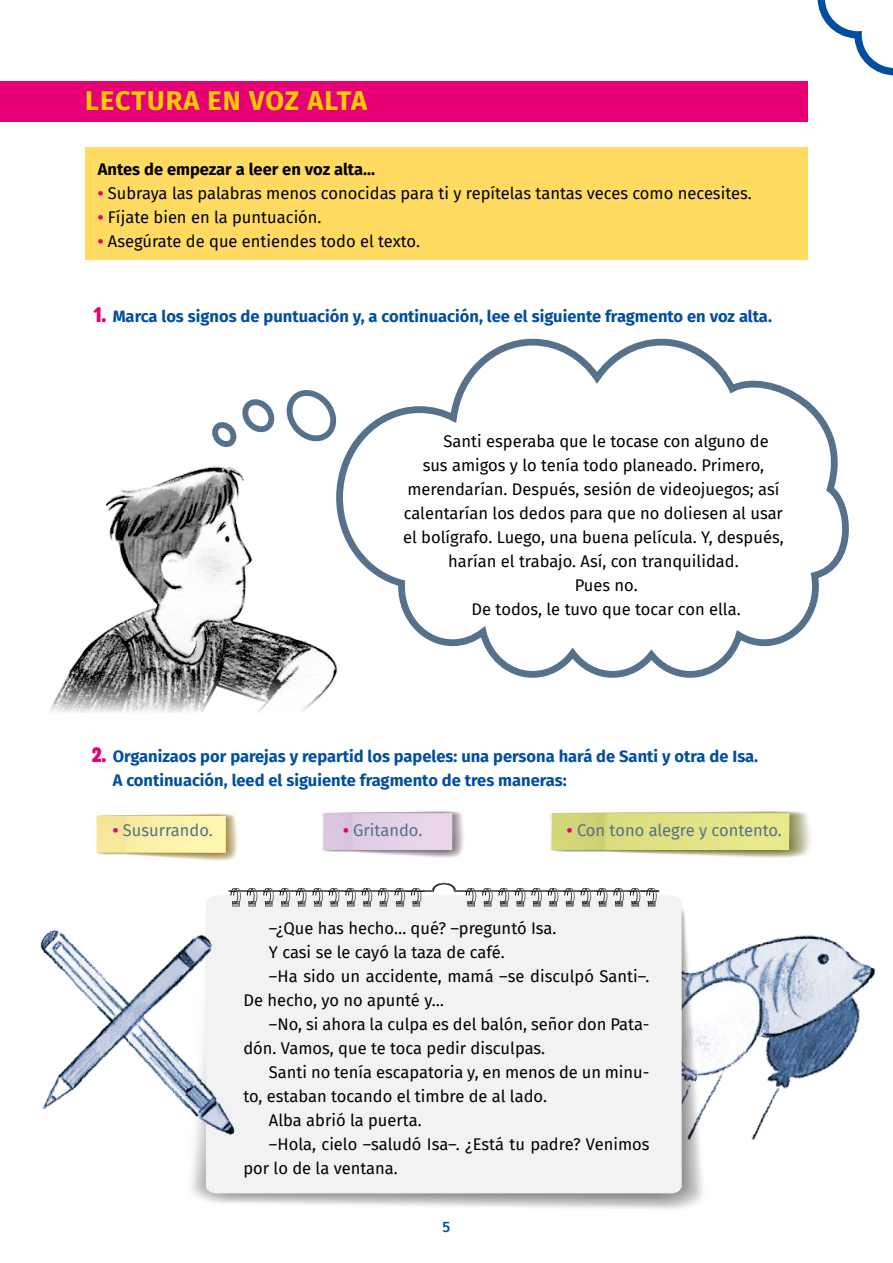
<style>
.page{position:relative;width:893px;height:1263px;background:#fff}
.page>*{position:absolute;margin:0;border:0;box-sizing:border-box;transform-origin:0 0}
.Títol_1{font:700 27px "Fira Sans";letter-spacing:.035em;color:#fc0}
.Text{font:16.5px/24px "Fira Sans";color:#000}
.t1{font:700 16.5px/24px "Fira Sans";color:#004f9f}
.Text_activitats{font:16.5px "Fira Sans";color:#56718b}
.Text-2{font:700 16.5px "Fira Sans";color:#000}
.t2{font:500 15px "Fira Sans";color:#004f9f}
.s1{font-weight:700;color:#e60076}
.s2{font-family:"Block Berthold";font-weight:400;font-stretch:condensed;font-size:21px;color:#e60076}
</style>
<div class="page">
<img style="left:659px;top:890px;width:217px;height:250px">
<img style="left:50px;top:466px;width:283px;height:247px">
<svg style="left:333px;top:338px;width:516px;height:343px"></svg>
<svg style="left:212px;top:390px;width:132px;height:62px"></svg>
<svg style="left:96px;top:813px;width:142px;height:48px"></svg>
<div style="left:97px;top:816px;width:129px;height:37px;background:linear-gradient(to right,#f5e699,#fff9b4)"></div>
<svg style="left:322px;top:811px;width:142px;height:47px"></svg>
<div style="left:323px;top:813px;width:129px;height:37px;background:#e3d0e6"></div>
<svg style="left:550px;top:811px;width:261px;height:47px;background:#dadb92"></svg>
<div style="left:206px;top:895px;width:476px;height:298px;background:#f2f2f2"></div>
<svg style="left:232px;top:883px;width:427px;height:23px"></svg>
<img style="left:40px;top:889px;width:236px;height:276px">
<svg style="left:817px;top:0;width:76px;height:75px"></svg>
<div style="left:0;top:81px;width:808px;height:41px;background:#e60076"></div>
<div style="left:85px;top:147px;width:722px;height:113px;background:#ffdb62"></div>
<p class="Títol_1" style="left:85px;top:78px;width:283px">LECTURA EN VOZ ALTA</p>
<p class="Text-2" style="left:98px;top:156px;width:279px">Antes de empezar a leer en voz alta…</p>
<p class="Text" style="left:98px;top:181px;width:655px"><span class="s1">•</span> Subraya las palabras menos conocidas para ti y repítelas tantas veces como necesites.</p>
<p class="Text" style="left:98px;top:205px;width:225px"><span class="s1">•</span> Fíjate bien en la puntuación.</p>
<p class="Text" style="left:98px;top:229px;width:324px"><span class="s1">•</span> Asegúrate de que entiendes todo el texto.</p>
<p class="t1" style="left:93px;top:303px;width:681px"><span class="s2">1.</span> Marca los signos de puntuación y, a continuación, lee el siguiente fragmento en voz alta.</p>
<p class="Text" style="left:444px;top:428px;width:327px">Santi esperaba que le tocase con alguno de</p>
<p class="Text" style="left:423px;top:452px;width:343px">sus amigos y lo tenía todo planeado. Primero,</p>
<p class="Text" style="left:407px;top:476px;width:373px">merendarían. Después, sesión de videojuegos; así</p>
<p class="Text" style="left:404px;top:500px;width:381px">calentarían los dedos para que no doliesen al usar</p>
<p class="Text" style="left:403px;top:524px;width:382px">el bolígrafo. Luego, una buena película. Y, después,</p>
<p class="Text" style="left:448px;top:548px;width:292px">harían el trabajo. Así, con tranquilidad.</p>
<p class="Text" style="left:575px;top:572px;width:64px">Pues no.</p>
<p class="Text" style="left:472px;top:596px;width:270px">De todos, le tuvo que tocar con ella.</p>
<p class="t1" style="left:113px;top:743px;width:647px;text-indent:-21px"><span class="s2">2.</span> Organizaos por parejas y repartid los papeles: una persona hará de Santi y otra de Isa.<br>A continuación, leed el siguiente fragmento de tres maneras:</p>
<p class="Text_activitats" style="left:113px;top:817px;width:102px"><span class="s1">•</span> Susurrando.</p>
<p class="Text_activitats" style="left:343px;top:817px;width:81px"><span class="s1">•</span> Gritando.</p>
<p class="Text_activitats" style="left:567px;top:817px;width:216px"><span class="s1">•</span> Con tono alegre y contento.</p>
<p class="Text" style="left:269px;top:916px;width:289px">–¿Que has hecho… qué? –preguntó Isa.</p>
<p class="Text" style="left:269px;top:940px;width:237px">Y casi se le cayó la taza de café.</p>
<p class="Text" style="left:243px;top:964px;width:408px;text-indent:26px">–Ha sido un accidente, mamá –se disculpó Santi–.<br>De hecho, yo no apunté y…</p>
<p class="Text" style="left:243px;top:1012px;width:408px;text-indent:26px">–No, si ahora la culpa es del balón, señor don Pata&shy;dón. Vamos, que te toca pedir disculpas.</p>
<p class="Text" style="left:243px;top:1060px;width:408px;text-indent:26px">Santi no tenía escapatoria y, en menos de un minu&shy;to, estaban tocando el timbre de al lado.</p>
<p class="Text" style="left:269px;top:1108px;width:154px">Alba abrió la puerta.</p>
<p class="Text" style="left:243px;top:1132px;width:408px;text-indent:26px">–Hola, cielo –saludó Isa–. ¿Está tu padre? Venimos por lo de la ventana.</p>
<p class="t2" style="left:443px;top:1214px;width:9px">5</p>
</div>
